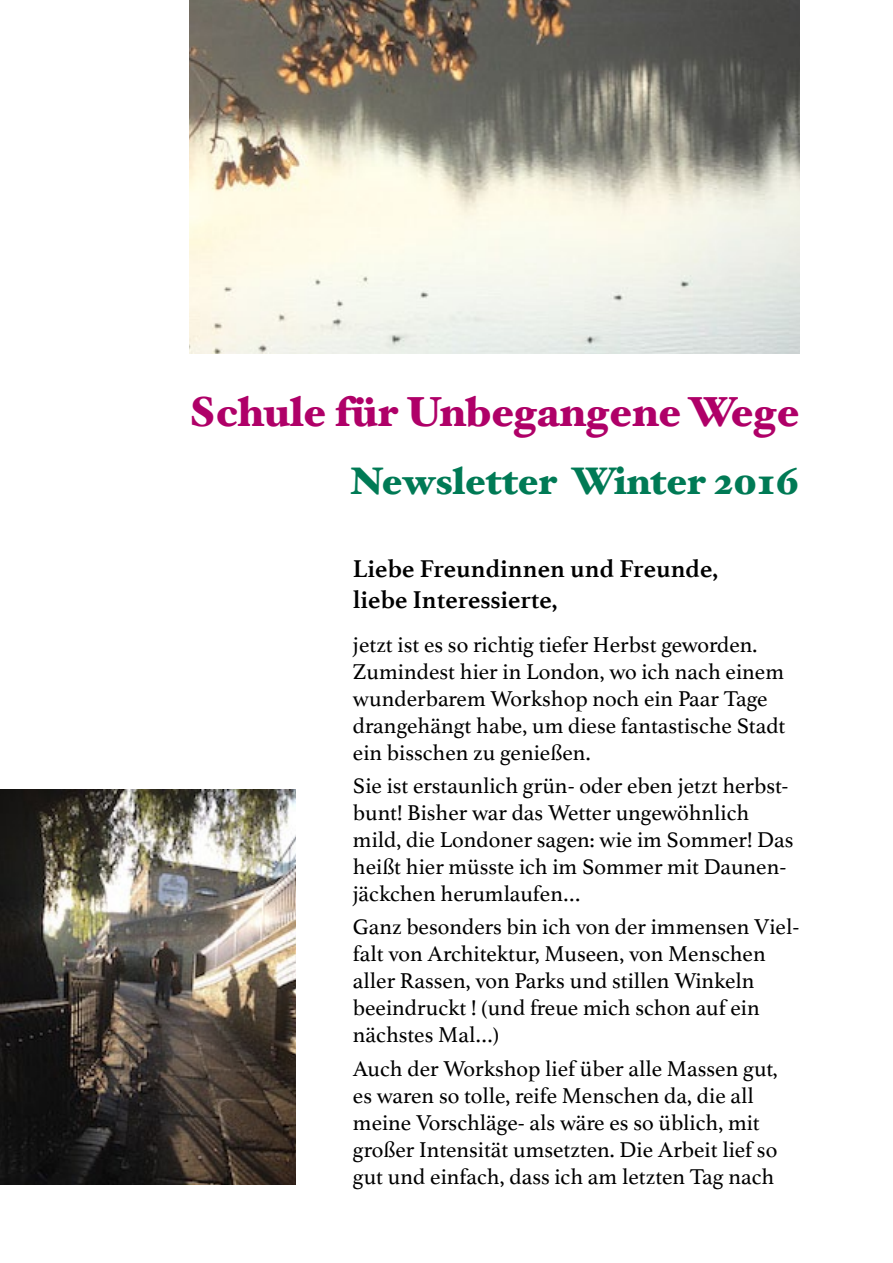
<style>
.page{position:relative;width:893px;height:1263px;background:#fff}
.page>*{position:absolute;margin:0;border:0;box-sizing:border-box;transform-origin:0 0}
.t1{font:900 42px "Hoefler Text";color:#af0068}
.t2{font:900 38.4px "Hoefler Text";color:#007a55}
.t3{font:700 25.5px/30.6px "Athelas";color:#000}
.t4{font:22.5px/27px "Athelas";color:#000}
</style>
<div class="page">
<img style="left:190px;top:0;width:610px;height:354px">
<img style="left:0;top:789px;width:296px;height:396px">
<h1 class="t1" style="left:188px;top:387px;width:613px">Schule für Unbegangene Wege</h1>
<h2 class="t2" style="left:350px;top:458px;width:451px">Newsletter Winter 2016</h2>
<p class="t3" style="left:353px;top:553px;width:367px">Liebe Freundinnen und Freunde, liebe Interessierte,</p>
<p class="t4" style="left:353px;top:630px;width:434px">jetzt ist es so richtig tiefer Herbst geworden.<br>Zumindest hier in London, wo ich nach einem wunderbarem Workshop noch ein Paar Tage drangehängt habe, um diese fantastische Stadt ein bisschen zu genießen.</p>
<p class="t4" style="left:353px;top:771px;width:442px">Sie ist erstaunlich grün- oder eben jetzt herbst&shy;bunt! Bisher war das Wetter ungewöhnlich mild, die Londoner sagen: wie im Sommer! Das heißt hier müsste ich im Sommer mit Daunen&shy;jäckchen herumlaufen…</p>
<p class="t4" style="left:353px;top:913px;width:448px">Ganz besonders bin ich von der immensen Viel&shy;falt von Architektur, Museen, von Menschen aller Rassen, von Parks und stillen Winkeln beeindruckt ! (und freue mich schon auf ein nächstes Mal…)</p>
<p class="t4" style="left:353px;top:1054px;width:426px">Auch der Workshop lief über alle Massen gut, es waren so tolle, reife Menschen da, die all meine Vorschläge- als wäre es so üblich, mit großer Intensität umsetzten. Die Arbeit lief so gut und einfach, dass ich am letzten Tag nach</p>
</div>
